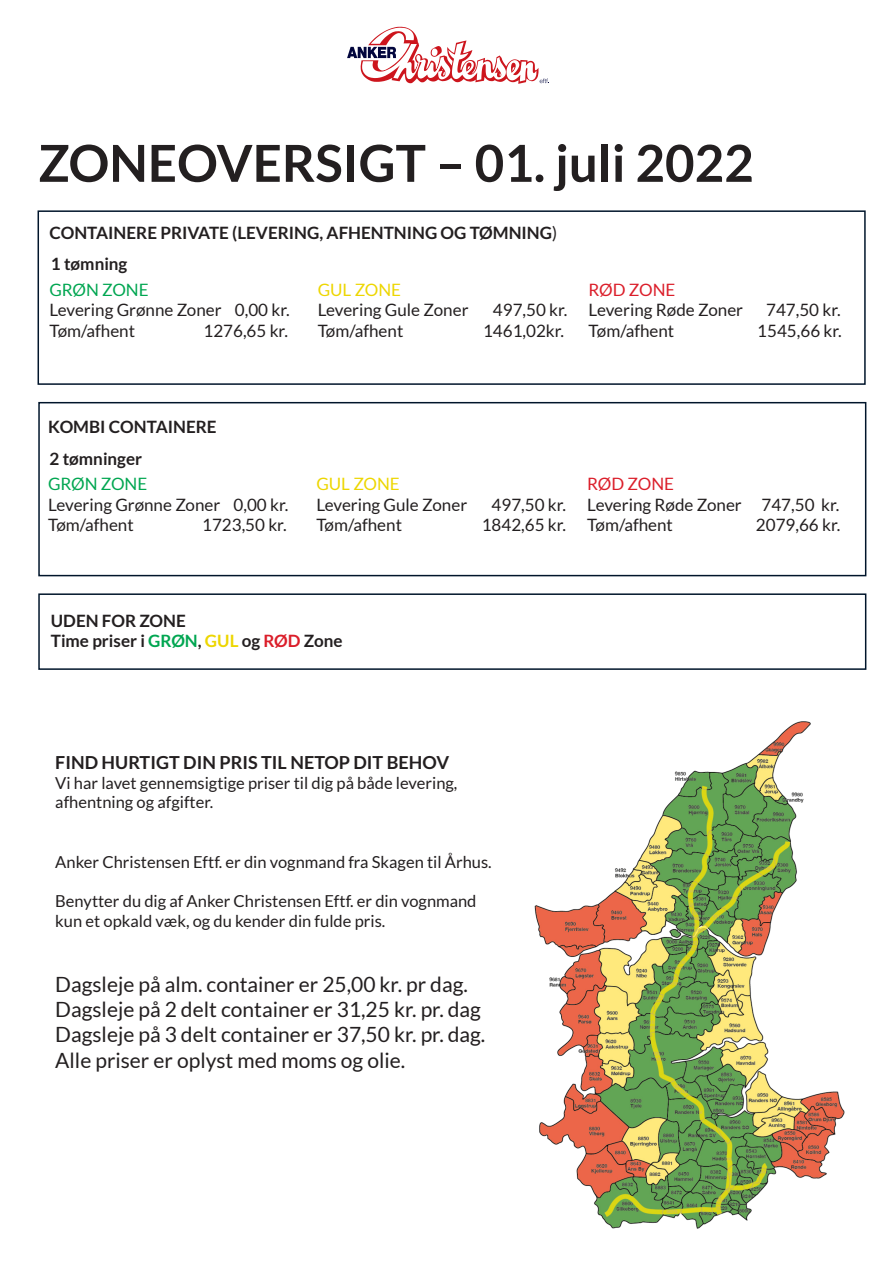
<style>
.page{position:relative;width:896px;height:1266px;background:#fff}
.page>*{position:absolute;margin:0;border:0;box-sizing:border-box;transform-origin:0 0}
.t1{font:700 51px "Lato";color:#231f20}
.t2{font:21px "Lato";color:#231f20}
.t3{font:700 18px "Lato";color:#231f20}
.t4{font:17.1px "Lato";color:#231f20}
.t5{font:700 17.1px "Lato";color:#231f20}
.t6{font:17.1px "Lato";color:#00a651}
.t7{font:17.1px "Lato";color:#edd600}
.t8{font:17.1px "Lato";color:#db1e2a}
.t9{font:16.5px/19.8px "Lato";color:#231f20}
.s1{font-weight:400}
.s2{color:#00a651}
.s3{color:#edd600}
.s4{color:#db1e2a}
</style>
<div class="page">
<img style="left:534px;top:722px;width:311px;height:506px">
<div style="left:38px;top:210px;width:827px;height:175px;border:2px solid #00152b"></div>
<svg style="left:347px;top:27px;width:202px;height:57px"></svg>
<div style="left:38px;top:402px;width:828px;height:174px;border:2px solid #00152b"></div>
<div style="left:38px;top:593px;width:828px;height:77px;border:2px solid #00152b"></div>
<p class="t1" style="left:38px;top:134px;width:717px">ZONEOVERSIGT – 01. juli 2022</p>
<p class="t5" style="left:49px;top:222px;width:509px">CONTAINERE PRIVATE (LEVERING, AFHENTNING OG TØMNING<span class="s1">)</span></p>
<p class="t5" style="left:51px;top:254px;width:78px">1 tømning</p>
<p class="t6" style="left:49px;top:280px;width:101px">GRØN ZONE</p>
<p class="t4" style="left:49px;top:300px;width:242px">Levering Grønne Zoner 0,00 kr.</p>
<p class="t4" style="left:49px;top:321px;width:87px">Tøm/afhent</p>
<p class="t4" style="left:203px;top:321px;width:86px">1276,65 kr.</p>
<p class="t7" style="left:318px;top:280px;width:85px">GUL ZONE</p>
<p class="t4" style="left:318px;top:300px;width:152px">Levering Gule Zoner</p>
<p class="t4" style="left:493px;top:300px;width:76px">497,50 kr.</p>
<p class="t4" style="left:318px;top:321px;width:87px">Tøm/afhent</p>
<p class="t4" style="left:483px;top:321px;width:83px">1461,02kr.</p>
<p class="t8" style="left:588px;top:280px;width:88px">RØD ZONE</p>
<p class="t4" style="left:588px;top:300px;width:156px">Levering Røde Zoner</p>
<p class="t4" style="left:766px;top:300px;width:76px">747,50 kr.</p>
<p class="t4" style="left:588px;top:321px;width:87px">Tøm/afhent</p>
<p class="t4" style="left:757px;top:321px;width:86px">1545,66 kr.</p>
<p class="t5" style="left:48px;top:417px;width:170px">KOMBI CONTAINERE</p>
<p class="t5" style="left:50px;top:448px;width:94px">2 tømninger</p>
<p class="t6" style="left:48px;top:474px;width:101px">GRØN ZONE</p>
<p class="t4" style="left:48px;top:495px;width:242px">Levering Grønne Zoner 0,00 kr.</p>
<p class="t4" style="left:48px;top:515px;width:87px">Tøm/afhent</p>
<p class="t4" style="left:202px;top:515px;width:86px">1723,50 kr.</p>
<p class="t7" style="left:316px;top:474px;width:85px">GUL ZONE</p>
<p class="t4" style="left:316px;top:495px;width:152px">Levering Gule Zoner</p>
<p class="t4" style="left:491px;top:495px;width:76px">497,50 kr.</p>
<p class="t4" style="left:316px;top:515px;width:87px">Tøm/afhent</p>
<p class="t4" style="left:481px;top:515px;width:86px">1842,65 kr.</p>
<p class="t8" style="left:587px;top:474px;width:88px">RØD ZONE</p>
<p class="t4" style="left:587px;top:495px;width:253px">Levering Røde Zoner 747,50 kr.</p>
<p class="t4" style="left:587px;top:515px;width:87px">Tøm/afhent</p>
<p class="t4" style="left:756px;top:515px;width:86px">2079,66 kr.</p>
<p class="t5" style="left:51px;top:610px;width:136px">UDEN FOR ZONE</p>
<p class="t5" style="left:51px;top:631px;width:293px">Time priser i <span class="s2">GRØN</span>, <span class="s3">GUL</span> og <span class="s4">RØD</span> Zone</p>
<p class="t3" style="left:55px;top:751px;width:395px">FIND HURTIGT DIN PRIS TIL NETOP DIT BEHOV</p>
<p class="t9" style="left:55px;top:772px;width:403px">Vi har lavet gennemsigtige priser til dig på både levering, afhentning og afgifter.</p>
<p class="t9" style="left:55px;top:851px;width:438px">Anker Christensen Eftf. er din vognmand fra Skagen til Århus.</p>
<p class="t9" style="left:55px;top:891px;width:422px">Benytter du dig af Anker Christensen Eftf. er din vognmand</p>
<p class="t9" style="left:55px;top:911px;width:331px">kun et opkald væk, og du kender din fulde pris.</p>
<p class="t2" style="left:55px;top:972px;width:414px">Dagsleje på alm. container er 25,00 kr. pr dag.</p>
<p class="t2" style="left:55px;top:997px;width:427px">Dagsleje på 2 delt container er 31,25 kr. pr. dag</p>
<p class="t2" style="left:55px;top:1023px;width:431px">Dagsleje på 3 delt container er 37,50 kr. pr. dag.</p>
<p class="t2" style="left:55px;top:1048px;width:351px">Alle priser er oplyst med moms og olie.</p>
</div>
